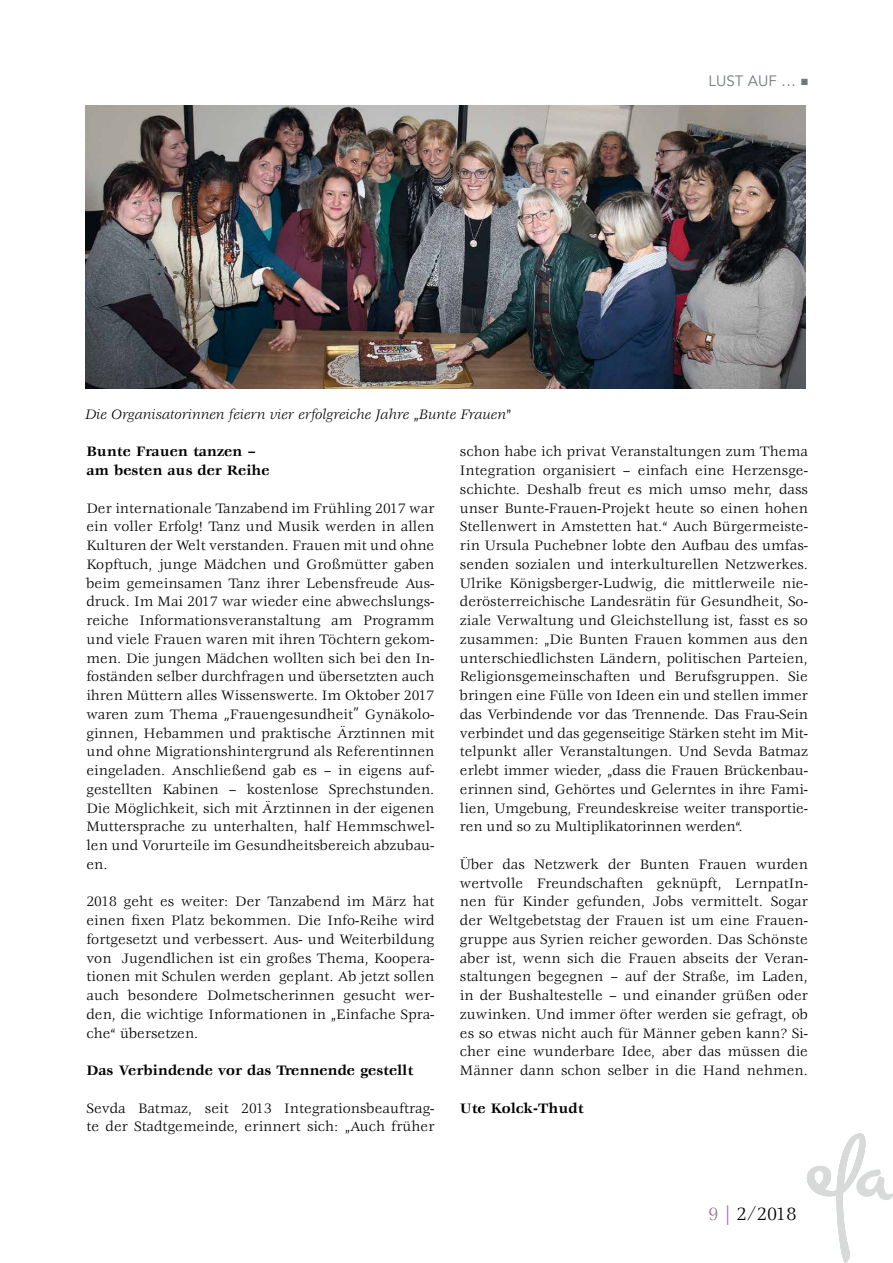
<style>
.page{position:relative;width:893px;height:1263px;background:#fff}
.page>*{position:absolute;margin:0;border:0;box-sizing:border-box;transform-origin:0 0}
.t1{font:19.5px "Veljovic Std";color:#000}
.t2{font:15px/18.8px "Veljovic Std";letter-spacing:.005em;color:#000;text-align:justify}
.t3{font:700 15px/18.8px "Veljovic Std";letter-spacing:.005em;color:#000}
.t4{font:italic 15px "Veljovic Std";letter-spacing:.005em;color:#000}
.t5{font:15px "Avenir";letter-spacing:.005em;color:#71787d}
.s1{font-style:normal}
.s2{font-family:"Vectora LT Std";font-weight:300}
.s3{color:#9a799b}
</style>
<div class="page">
<svg style="left:806px;top:1133px;width:87px;height:130px"></svg>
<img style="left:85px;top:105px;width:720px;height:283px">
<p class="t4" style="left:85px;top:406px;width:428px">Die Organisatorinnen feiern vier erfolgreiche Jahre <span class="s1">„</span>Bunte Frauen<span class="s1">”</span></p>
<p class="t5" style="left:709px;top:72px;width:101px">LUST AUF … ■</p>
<p class="t3" style="left:86px;top:443px;width:185px">Bunte Frauen tanzen – am besten aus der Reihe</p>
<p class="t2" style="left:86px;top:499px;width:349px">Der internationale Tanzabend im Frühling 2017 war ein voller Erfolg! Tanz und Musik werden in allen Kulturen der Welt verstanden. Frauen mit und ohne Kopftuch, junge Mädchen und Großmütter gaben beim gemeinsamen Tanz ihrer Lebensfreude Aus&shy;druck. Im Mai 2017 war wieder eine abwechslungs&shy;reiche Informationsveranstaltung am Programm und viele Frauen waren mit ihren Töchtern gekom&shy;men. Die jungen Mädchen wollten sich bei den In&shy;foständen selber durchfragen und übersetzten auch ihren Müttern alles Wissenswerte. Im Oktober 2017 waren zum Thema <span class="s2">„</span>Frauengesundheit<span class="s2">”</span> Gynäkolo&shy;ginnen, Hebammen und praktische Ärztinnen mit und ohne Migrationshintergrund als Referentinnen eingeladen. Anschließend gab es – in eigens auf&shy;gestellten Kabinen – kostenlose Sprechstunden.<br>Die Möglichkeit, sich mit Ärztinnen in der eigenen Muttersprache zu unterhalten, half Hemmschwel&shy;len und Vorurteile im Gesundheitsbereich abzubau&shy;en.</p>
<p class="t2" style="left:86px;top:893px;width:349px">2018 geht es weiter: Der Tanzabend im März hat einen fixen Platz bekommen. Die Info-Reihe wird fortgesetzt und verbessert. Aus- und Weiterbildung von Jugendlichen ist ein großes Thema, Koopera&shy;tionen mit Schulen werden geplant. Ab jetzt sollen auch besondere Dolmetscherinnen gesucht wer&shy;den, die wichtige Informationen in „Einfache Spra&shy;che“ übersetzen.</p>
<p class="t3" style="left:86px;top:1062px;width:328px">Das Verbindende vor das Trennende gestellt</p>
<p class="t2" style="left:86px;top:1099px;width:349px">Sevda Batmaz, seit 2013 Integrationsbeauftrag&shy;te der Stadtgemeinde, erinnert sich: „Auch früher</p>
<p class="t2" style="left:460px;top:443px;width:349px">schon habe ich privat Veranstaltungen zum Thema Integration organisiert – einfach eine Herzensge&shy;schichte. Deshalb freut es mich umso mehr, dass unser Bunte-Frauen-Projekt heute so einen hohen Stellenwert in Amstetten hat.“ Auch Bürgermeiste&shy;rin Ursula Puchebner lobte den Aufbau des umfas&shy;senden sozialen und interkulturellen Netzwerkes.<br>Ulrike Königsberger-Ludwig, die mittlerweile nie&shy;derösterreichische Landesrätin für Gesundheit, So&shy;ziale Verwaltung und Gleichstellung ist, fasst es so zusammen: „Die Bunten Frauen kommen aus den unterschiedlichsten Ländern, politischen Parteien, Religionsgemeinschaften und Berufsgruppen. Sie bringen eine Fülle von Ideen ein und stellen immer das Verbindende vor das Trennende. Das Frau-Sein verbindet und das gegenseitige Stärken steht im Mit&shy;telpunkt aller Veranstaltungen. Und Sevda Batmaz erlebt immer wieder, „dass die Frauen Brückenbau&shy;erinnen sind, Gehörtes und Gelerntes in ihre Fami&shy;lien, Umgebung, Freundeskreise weiter transportie&shy;ren und so zu Multiplikatorinnen werden“.</p>
<p class="t2" style="left:460px;top:856px;width:350px">Über das Netzwerk der Bunten Frauen wurden wertvolle Freundschaften geknüpft, LernpatIn&shy;nen für Kinder gefunden, Jobs vermittelt. Sogar der Weltgebetstag der Frauen ist um eine Frauen&shy;gruppe aus Syrien reicher geworden. Das Schönste aber ist, wenn sich die Frauen abseits der Veran&shy;staltungen begegnen – auf der Straße, im Laden, in der Bushaltestelle – und einander grüßen oder zuwinken. Und immer öfter werden sie gefragt, ob es so etwas nicht auch für Männer geben kann? Si&shy;cher eine wunderbare Idee, aber das müssen die Männer dann schon selber in die Hand nehmen.</p>
<p class="t3" style="left:460px;top:1099px;width:125px">Ute Kolck-Thudt</p>
<h1 class="t1" style="left:709px;top:1203px;width:89px"><span class="s3">9 |</span> 2/2018</h1>
</div>
